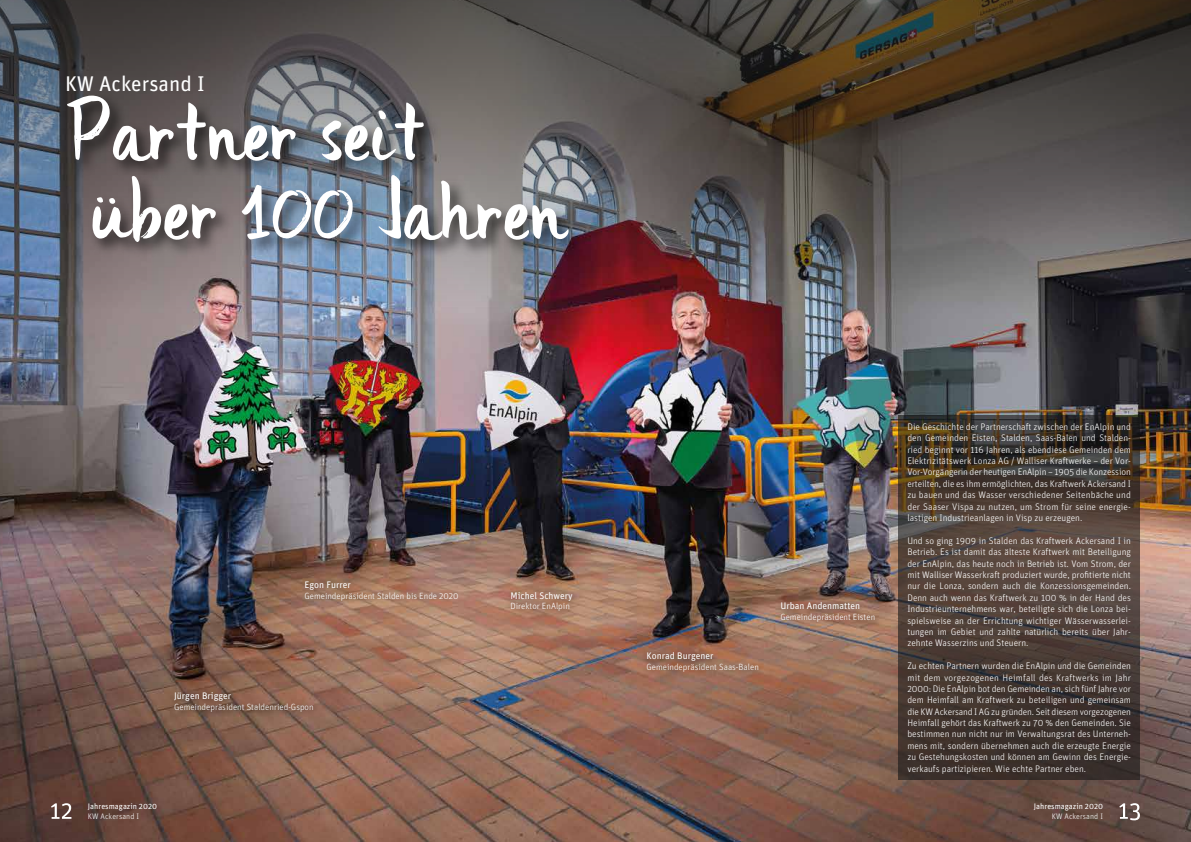
<style>
.page{position:relative;width:1191px;height:842px;background:#fff}
.page>*{position:absolute;margin:0;border:0;box-sizing:border-box;transform-origin:0 0}
.t1{font:89.9px "DK Uncle Edward";letter-spacing:-.005em;color:#fff}
.t2{font:21.3px "Unit OT";color:#fff}
.t3{font:300 9.5px/11.4px "Unit OT";color:#fff;text-align:justify}
.t4{font:9.5px "Unit OT";color:#fff}
.t5{font:300 9px "Unit OT";color:#fff}
.t6{font:8px "Unit OT";color:#fff}
.t7{font:300 8px "Unit OT";letter-spacing:.01em;color:#fff}
</style>
<div class="page">
<img style="left:0;top:308px;width:1191px;height:534px">
<img style="left:0;top:0;width:1191px;height:308px">
<img style="left:83px;top:154px;width:508px;height:141px">
<img style="left:57px;top:75px;width:390px;height:141px">
<svg style="left:899px;top:415px;width:241px;height:365px;background:#473a32"></svg>
<img style="left:166px;top:683px;width:159px;height:40px">
<img style="left:638px;top:643px;width:135px;height:40px">
<img style="left:772px;top:593px;width:115px;height:40px">
<img style="left:296px;top:572px;width:175px;height:40px">
<img style="left:502px;top:583px;width:83px;height:39px">
<svg style="left:51px;top:803px;width:20px;height:16px"></svg>
<svg style="left:1119px;top:803px;width:21px;height:17px"></svg>
<h2 class="t2" style="left:65px;top:71px;width:141px">KW Ackersand I</h2>
<h1 class="t1" style="left:65px;top:81px;width:362px">Partner seit</h1>
<h1 class="t1" style="left:91px;top:160px;width:477px">über 100 Jahren</h1>
<p class="t4" style="left:304px;top:579px;width:48px">Egon Furrer</p>
<p class="t5" style="left:304px;top:590px;width:156px">Gemeindepräsident Stalden bis Ende 2020</p>
<p class="t4" style="left:510px;top:590px;width:64px">Michel Schwery</p>
<p class="t5" style="left:510px;top:601px;width:61px">Direktor EnAlpin</p>
<p class="t4" style="left:174px;top:690px;width:59px">Jürgen Brigger</p>
<p class="t5" style="left:174px;top:701px;width:141px">Gemeindepräsident Staldenried-Gspon</p>
<p class="t6" style="left:88px;top:802px;width:71px">Jahresmagazin 2020</p>
<p class="t7" style="left:88px;top:811px;width:53px">KW Ackersand I</p>
<p class="t4" style="left:646px;top:650px;width:69px">Konrad Burgener</p>
<p class="t5" style="left:646px;top:662px;width:114px">Gemeindepräsident Saas-Balen</p>
<p class="t4" style="left:780px;top:600px;width:81px">Urban Andenmatten</p>
<p class="t5" style="left:780px;top:612px;width:96px">Gemeindepräsident Eisten</p>
<p class="t3" style="left:907px;top:421px;width:225px">Die Geschichte der Partnerschaft zwischen der EnAlpin und den Gemeinden Eisten, Stalden, Saas-Balen und Stalden&shy;ried beginnt vor 116 Jahren, als ebendiese Gemeinden dem Elektrizitätswerk Lonza AG / Walliser Kraftwerke – der Vor-Vor-Vorgängerin der heutigen EnAlpin – 1905 die Konzession erteilten, die es ihm ermöglichten, das Kraftwerk Ackersand I zu bauen und das Wasser verschiedener Seitenbäche und der Saaser Vispa zu nutzen, um Strom für seine energie&shy;lastigen Industrieanlagen in Visp zu erzeugen.</p>
<p class="t3" style="left:907px;top:535px;width:225px">Und so ging 1909 in Stalden das Kraftwerk Ackersand I in Betrieb. Es ist damit das älteste Kraftwerk mit Beteiligung der EnAlpin, das heute noch in Betrieb ist. Vom Strom, der mit Walliser Wasserkraft produziert wurde, profitierte nicht nur die Lonza, sondern auch die Konzessionsgemeinden.<br>Denn auch wenn das Kraftwerk zu 100 % in der Hand des Industrieunternehmens war, beteiligte sich die Lonza bei&shy;spielsweise an der Errichtung wichtiger Wässerwasserlei&shy;tungen im Gebiet und zahlte natürlich bereits über Jahr&shy;zehnte Wasserzins und Steuern.</p>
<p class="t3" style="left:907px;top:660px;width:225px">Zu echten Partnern wurden die EnAlpin und die Gemeinden mit dem vorgezogenen Heimfall des Kraftwerks im Jahr 2000: Die EnAlpin bot den Gemeinden an, sich fünf Jahre vor dem Heimfall am Kraftwerk zu beteiligen und gemeinsam die KW Ackersand I AG zu gründen. Seit diesem vorgezogenen Heimfall gehört das Kraftwerk zu 70 % den Gemeinden. Sie bestimmen nun nicht nur im Verwaltungsrat des Unterneh&shy;mens mit, sondern übernehmen auch die erzeugte Energie zu Gestehungskosten und können am Gewinn des Energie&shy;verkaufs partizipieren. Wie echte Partner eben.</p>
<p class="t6" style="left:1033px;top:802px;width:71px">Jahresmagazin 2020</p>
<p class="t7" style="left:1051px;top:811px;width:53px">KW Ackersand I</p>
</div>
